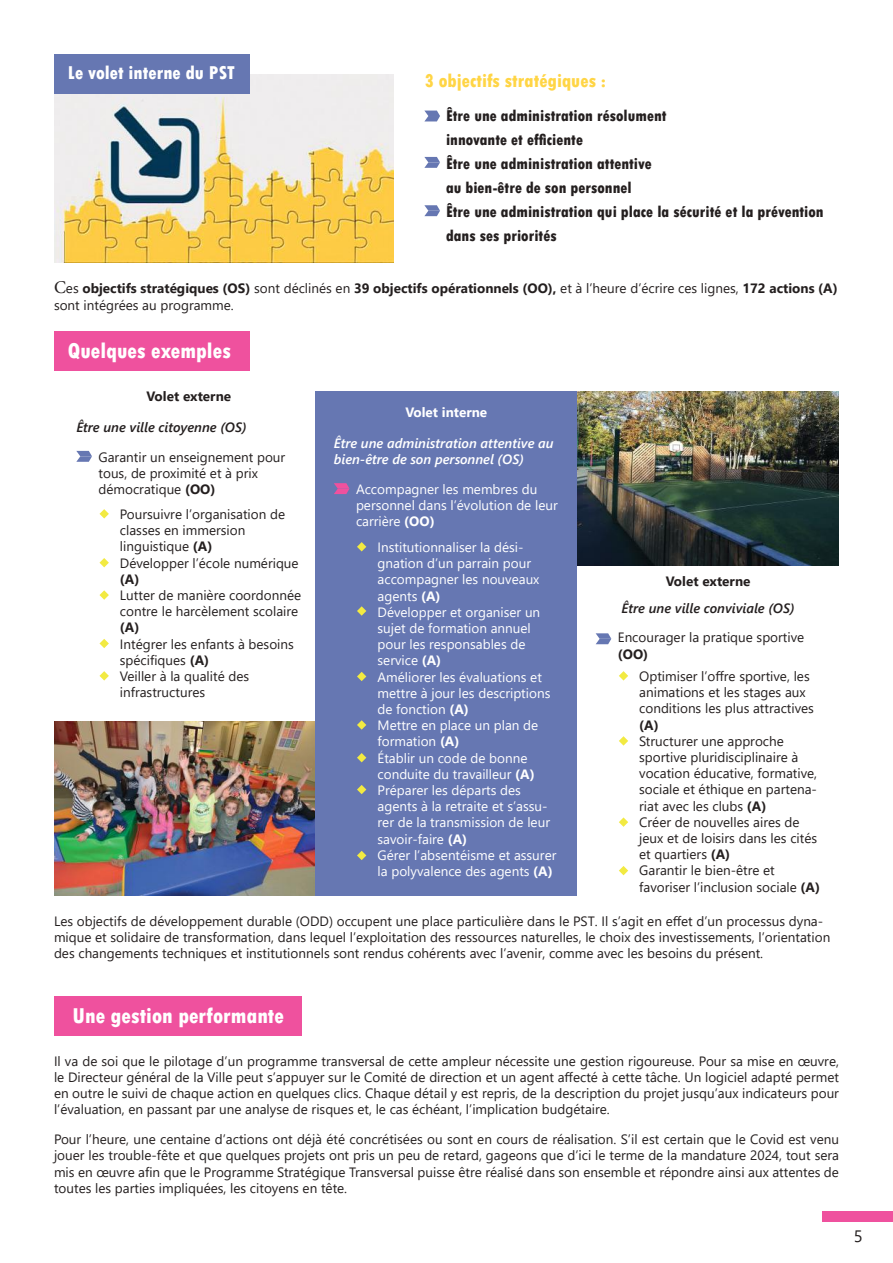
<style>
.page{position:relative;width:893px;height:1263px;background:#fff}
.page>*{position:absolute;margin:0;border:0;box-sizing:border-box;transform-origin:0 0}
.t1{font:800 condensed 22.5px "Tw Cen";color:#fff}
.t2{font:800 condensed 19.5px "Tw Cen";color:#ffd545}
.t3{font:800 condensed 19.5px "Tw Cen";color:#fff}
.t4{font:800 condensed 16.5px/24px "Tw Cen";color:#241f1f}
.t5{font:16.5px "Segoe UI";color:#241f1f}
.t6{font:13.5px/16.2px "Segoe UI";color:#241f1f}
.t7{font:13.5px/16.2px "Segoe UI";color:#fff}
.t8{font:italic 600 13.5px/16.2px "Segoe UI";color:#fff}
.t9{font:italic 600 13.5px "Segoe UI";color:#241f1f}
.t10{font:700 13.5px "Segoe UI";color:#241f1f}
.t11{font:700 13.5px "Segoe UI";color:#fff}
.s1{font-family:"Minion Pro";font-size:18px}
.s2{font-weight:700}
</style>
<div class="page">
<img style="left:54px;top:74px;width:339px;height:189px">
<div style="left:823px;top:1211px;width:70px;height:11px;background:#ef519e"></div>
<div style="left:54px;top:54px;width:195px;height:40px;background:#6677b2"></div>
<svg style="left:425px;top:111px;width:15px;height:10px"></svg>
<svg style="left:424px;top:157px;width:16px;height:11px"></svg>
<svg style="left:424px;top:205px;width:16px;height:11px"></svg>
<div style="left:54px;top:995px;width:248px;height:40px;background:#ef519e"></div>
<img style="left:54px;top:721px;width:262px;height:175px">
<div style="left:316px;top:391px;width:261px;height:505px;background:#6677b2"></div>
<div style="left:54px;top:331px;width:195px;height:40px;background:#ef519e"></div>
<svg style="left:76px;top:451px;width:16px;height:11px"></svg>
<svg style="left:99px;top:590px;width:10px;height:10px"></svg>
<svg style="left:99px;top:509px;width:10px;height:9px"></svg>
<svg style="left:99px;top:639px;width:10px;height:9px"></svg>
<svg style="left:99px;top:671px;width:10px;height:9px"></svg>
<svg style="left:99px;top:558px;width:10px;height:9px"></svg>
<svg style="left:596px;top:633px;width:15px;height:11px"></svg>
<svg style="left:619px;top:736px;width:9px;height:10px"></svg>
<svg style="left:619px;top:671px;width:9px;height:9px"></svg>
<svg style="left:619px;top:817px;width:9px;height:10px"></svg>
<svg style="left:619px;top:866px;width:9px;height:9px"></svg>
<img style="left:577px;top:391px;width:262px;height:175px">
<svg style="left:334px;top:483px;width:15px;height:11px"></svg>
<svg style="left:357px;top:672px;width:9px;height:9px"></svg>
<svg style="left:357px;top:542px;width:9px;height:9px"></svg>
<svg style="left:357px;top:720px;width:9px;height:10px"></svg>
<svg style="left:357px;top:606px;width:9px;height:10px"></svg>
<svg style="left:357px;top:785px;width:9px;height:9px"></svg>
<svg style="left:357px;top:753px;width:9px;height:9px"></svg>
<svg style="left:357px;top:851px;width:9px;height:9px"></svg>
<h2 class="t3" style="left:68px;top:61px;width:169px">Le volet interne du PST</h2>
<h2 class="t2" style="left:424px;top:70px;width:183px">3 objectifs stratégiques :</h2>
<p class="t4" style="left:446px;top:103px;width:379px">Être une administration résolument<br>innovante et efficiente<br>Être une administration attentive<br>au bien-être de son personnel<br>Être une administration qui place la sécurité et la prévention dans ses priorités</p>
<p class="t6" style="left:54px;top:279px;width:785px"><span class="s1">C</span>es <span class="s2">objectifs stratégiques (OS)</span> sont déclinés en <span class="s2">39 objectifs opérationnels (OO),</span> et à l’heure d’écrire ces lignes, <span class="s2">172 actions (A) </span>sont intégrées au programme.</p>
<h1 class="t1" style="left:68px;top:337px;width:165px">Quelques exemples</h1>
<p class="t10" style="left:147px;top:384px;width:86px">Volet externe</p>
<p class="t9" style="left:76px;top:415px;width:172px">Être une ville citoyenne (OS)</p>
<p class="t6" style="left:99px;top:448px;width:188px">Garantir un enseignement pour tous, de proximité et à prix démocratique <span class="s2">(OO)</span></p>
<p class="t6" style="left:120px;top:505px;width:180px">Poursuivre l’organisation de classes en immersion linguistique <span class="s2">(A)<br></span>Développer l’école numérique</p>
<p class="t10" style="left:120px;top:566px;width:21px">(A)</p>
<p class="t6" style="left:120px;top:586px;width:183px">Lutter de manière coordonnée contre le harcèlement scolaire</p>
<p class="t10" style="left:120px;top:615px;width:21px">(A)</p>
<p class="t6" style="left:120px;top:634px;width:176px">Intégrer les enfants à besoins spécifiques <span class="s2">(A)<br></span>Veiller à la qualité des infrastructures</p>
<p class="t11" style="left:405px;top:399px;width:83px">Volet interne</p>
<p class="t8" style="left:334px;top:433px;width:221px">Être une administration attentive au bien-être de son personnel (OS)</p>
<p class="t7" style="left:356px;top:480px;width:203px">Accompagner les membres du personnel dans l’évolution de leur carrière <span class="s2">(OO)</span></p>
<p class="t7" style="left:378px;top:538px;width:180px">Institutionnaliser la dési&shy;gnation d’un parrain pour accompagner les nouveaux agents <span class="s2">(A)<br></span>Développer et organiser un sujet de formation annuel pour les responsables de service <span class="s2">(A)<br></span>Améliorer les évaluations et mettre à jour les descriptions de fonction <span class="s2">(A)<br></span>Mettre en place un plan de formation <span class="s2">(A)<br></span>Établir un code de bonne conduite du travailleur <span class="s2">(A)<br></span>Préparer les départs des agents à la retraite et s’assu&shy;rer de la transmission de leur savoir-faire <span class="s2">(A)<br></span>Gérer l’absentéisme et assurer la polyvalence des agents <span class="s2">(A)</span></p>
<p class="t10" style="left:666px;top:568px;width:86px">Volet externe</p>
<p class="t9" style="left:622px;top:595px;width:175px">Être une ville conviviale (OS)</p>
<p class="t6" style="left:618px;top:628px;width:188px">Encourager la pratique sportive</p>
<p class="t10" style="left:618px;top:641px;width:32px">(OO)</p>
<p class="t6" style="left:639px;top:667px;width:176px">Optimiser l’offre sportive, les animations et les stages aux conditions les plus attractives</p>
<p class="t10" style="left:639px;top:712px;width:21px">(A)</p>
<p class="t6" style="left:639px;top:732px;width:182px">Structurer une approche sportive pluridisciplinaire à vocation éducative, formative, sociale et éthique en partena&shy;riat avec les clubs <span class="s2">(A)<br></span>Créer de nouvelles aires de jeux et de loisirs dans les cités et quartiers <span class="s2">(A)<br></span>Garantir le bien-être et favoriser l’inclusion sociale <span class="s2">(A)</span></p>
<p class="t6" style="left:54px;top:912px;width:778px">Les objectifs de développement durable (ODD) occupent une place particulière dans le PST. Il s’agit en effet d’un processus dyna&shy;mique et solidaire de transformation, dans lequel l’exploitation des ressources naturelles, le choix des investissements, l’orientation des changements techniques et institutionnels sont rendus cohérents avec l’avenir, comme avec les besoins du présent.</p>
<h1 class="t1" style="left:73px;top:1002px;width:213px">Une gestion performante</h1>
<p class="t6" style="left:54px;top:1052px;width:786px;text-align:justify">Il va de soi que le pilotage d’un programme transversal de cette ampleur nécessite une gestion rigoureuse. Pour sa mise en œuvre, le Directeur général de la Ville peut s’appuyer sur le Comité de direction et un agent affecté à cette tâche. Un logiciel adapté permet en outre le suivi de chaque action en quelques clics. Chaque détail y est repris, de la description du projet jusqu’aux indicateurs pour l’évaluation, en passant par une analyse de risques et, le cas échéant, l’implication budgétaire.</p>
<p class="t6" style="left:54px;top:1130px;width:786px;text-align:justify">Pour l’heure, une centaine d’actions ont déjà été concrétisées ou sont en cours de réalisation. S’il est certain que le Covid est venu jouer les trouble-fête et que quelques projets ont pris un peu de retard, gageons que d’ici le terme de la mandature 2024, tout sera mis en œuvre afin que le Programme Stratégique Transversal puisse être réalisé dans son ensemble et répondre ainsi aux attentes de toutes les parties impliquées, les citoyens en tête.</p>
<p class="t5" style="left:854px;top:1221px;width:10px">5</p>
</div>
